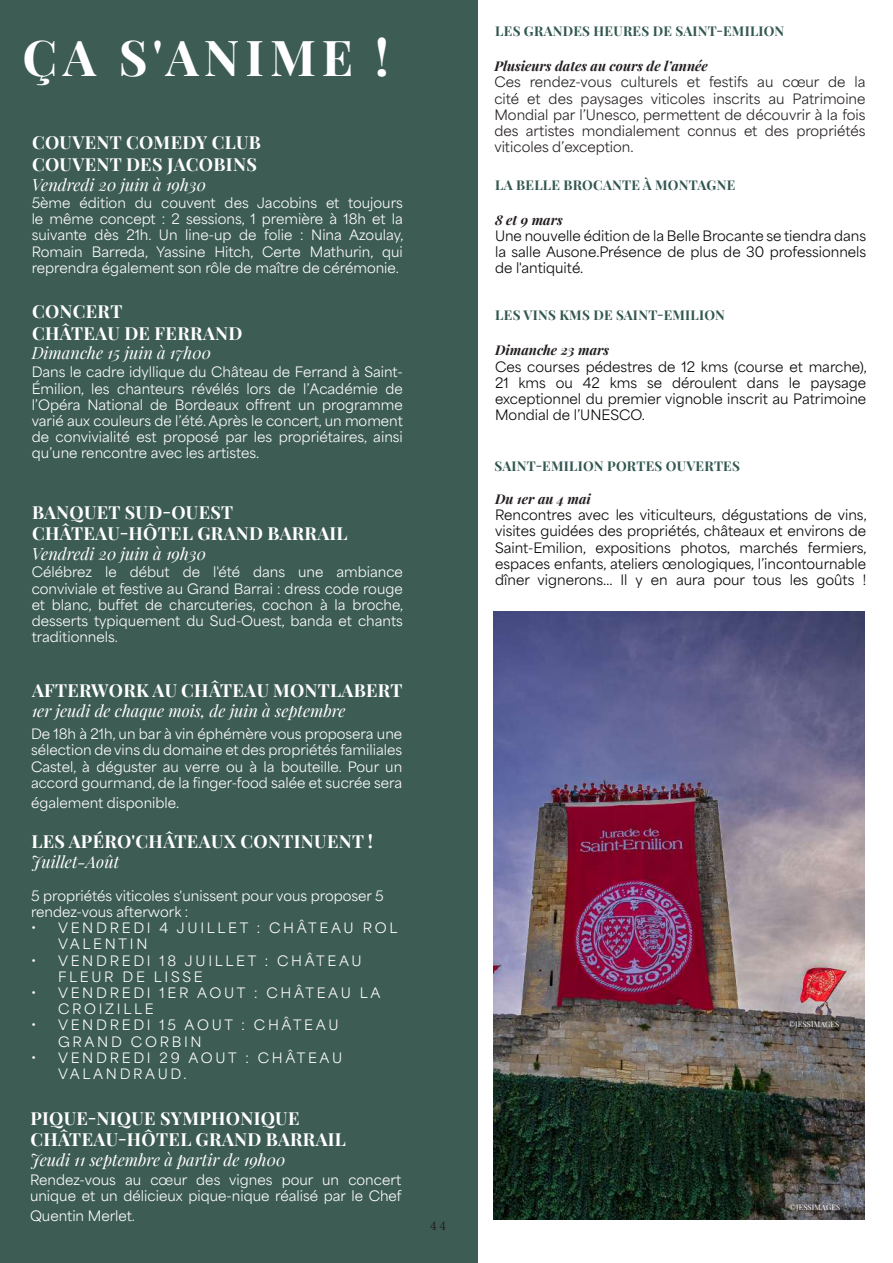
<style>
.page{position:relative;width:893px;height:1263px;background:#fff}
.page>*{position:absolute;margin:0;border:0;box-sizing:border-box;transform-origin:0 0}
.t1{font:700 49.5px "Playfair Display";letter-spacing:.12em;color:#fff}
.t2{font:700 18px/21.6px "Playfair Display";letter-spacing:.02em;color:#fff}
.t3{font:italic 16.5px "Playfair Display";color:#fff}
.t4{font:13.5px/16.2px "Area Normal";color:#fff;text-align:justify}
.t5{font:13.5px/16.2px "Area Normal";color:#040503;text-align:justify}
.t6{font:13.5px/16.2px "Area Normal";color:#231f20;text-align:justify}
.t7{font:13.5px/16.2px "Area Normal";letter-spacing:.2em;color:#fff}
.t8{font:700 13.5px "Playfair Display";letter-spacing:.02em;color:#325750}
.t9{font:italic 700 13.5px "Playfair Display";color:#231f20}
.t10{font:13.5px "Minion Pro";color:#231f20}
.t11{font:7.5px "Playfair Display";letter-spacing:.02em;color:#fff}
</style>
<div class="page">
<div style="left:0;top:0;width:477px;height:1263px;background:#3d5c53"></div>
<img style="left:494px;top:612px;width:371px;height:607px">
<h1 class="t1" style="left:22px;top:18px;width:368px">ÇA S'ANIME !</h1>
<h2 class="t2" style="left:32px;top:130px;width:230px">COUVENT COMEDY CLUB<br>COUVENT DES JACOBINS</h2>
<p class="t3" style="left:32px;top:172px;width:176px">Vendredi 20 juin à 19h30</p>
<p class="t4" style="left:32px;top:193px;width:373px">5ème édition du couvent des Jacobins et toujours le même concept : 2 sessions, 1 première à 18h et la suivante dès 21h. Un line-up de folie : Nina Azoulay, Romain Barreda, Yassine Hitch, Certe Mathurin, qui reprendra également son rôle de maître de cérémonie.</p>
<h2 class="t2" style="left:32px;top:299px;width:212px">CONCERT<br>CHÂTEAU DE FERRAND</h2>
<p class="t3" style="left:32px;top:340px;width:181px">Dimanche 15 juin à 17h00</p>
<p class="t4" style="left:32px;top:362px;width:373px">Dans le cadre idyllique du Château de Ferrand à Saint-Émilion, les chanteurs révélés lors de l’Académie de l’Opéra National de Bordeaux offrent un programme varié aux couleurs de l’été. Après le concert, un moment de convivialité est proposé par les propriétaires, ainsi qu’une rencontre avec les artistes.</p>
<h2 class="t2" style="left:32px;top:500px;width:317px">BANQUET SUD-OUEST<br>CHÂTEAU-HÔTEL GRAND BARRAIL</h2>
<p class="t3" style="left:32px;top:541px;width:176px">Vendredi 20 juin à 19h30</p>
<p class="t4" style="left:32px;top:562px;width:373px">Célébrez le début de l'été dans une ambiance conviviale et festive au Grand Barrai : dress code rouge et blanc, buffet de charcuteries, cochon à la broche, desserts typiquement du Sud-Ouest, banda et chants traditionnels.</p>
<h2 class="t2" style="left:32px;top:678px;width:372px">AFTERWORK AU CHÂTEAU MONTLABERT</h2>
<p class="t3" style="left:32px;top:698px;width:315px">1er jeudi de chaque mois, de juin à septembre</p>
<p class="t4" style="left:31px;top:724px;width:373px">De 18h à 21h, un bar à vin éphémère vous proposera une sélection de vins du domaine et des propriétés familiales Castel, à déguster au verre ou à la bouteille. Pour un accord gourmand, de la finger-food salée et sucrée sera</p>
<p class="t4" style="left:31px;top:792px;width:150px">également disponible.</p>
<h2 class="t2" style="left:31px;top:829px;width:343px">LES APÉRO'CHÂTEAUX CONTINUENT !</h2>
<p class="t3" style="left:31px;top:849px;width:90px">Juillet-Août</p>
<p class="t4" style="left:31px;top:886px;width:354px">5 propriétés viticoles s'unissent pour vous proposer 5 rendez-vous afterwork :</p>
<p class="t7" style="left:58px;top:918px;width:341px;text-indent:-27px">• VENDREDI 4 JUILLET : CHÂTEAU ROL<br>VALENTIN</p>
<p class="t7" style="left:58px;top:951px;width:305px;text-indent:-27px">• VENDREDI 18 JUILLET : CHÂTEAU<br>FLEUR DE LISSE</p>
<p class="t7" style="left:58px;top:983px;width:324px;text-indent:-27px">• VENDREDI 1ER AOUT : CHÂTEAU LA<br>CROIZILLE</p>
<p class="t7" style="left:58px;top:1015px;width:282px;text-indent:-27px">• VENDREDI 15 AOUT : CHÂTEAU<br>GRAND CORBIN</p>
<p class="t7" style="left:58px;top:1048px;width:286px;text-indent:-27px">• VENDREDI 29 AOUT : CHÂTEAU<br>VALANDRAUD.</p>
<h2 class="t2" style="left:30px;top:1105px;width:317px">PIQUE-NIQUE SYMPHONIQUE<br>CHÂTEAU-HÔTEL GRAND BARRAIL</h2>
<p class="t3" style="left:30px;top:1147px;width:257px">Jeudi 11 septembre à partir de 19h00</p>
<p class="t4" style="left:30px;top:1170px;width:373px">Rendez-vous au cœur des vignes pour un concert unique et un délicieux pique-nique réalisé par le Chef</p>
<p class="t4" style="left:30px;top:1206px;width:107px">Quentin Merlet.</p>
<p class="t10" style="left:430px;top:1216px;width:17px">44</p>
<p class="t8" style="left:495px;top:21px;width:291px">LES GRANDES HEURES DE SAINT-EMILION</p>
<p class="t9" style="left:494px;top:55px;width:215px">Plusieurs dates au cours de l’année</p>
<p class="t6" style="left:494px;top:73px;width:373px">Ces rendez-vous culturels et festifs au cœur de la cité et des paysages viticoles inscrits au Patrimoine Mondial par l’Unesco, permettent de découvrir à la fois des artistes mondialement connus et des propriétés viticoles d’exception.</p>
<p class="t8" style="left:495px;top:174px;width:241px">LA BELLE BROCANTE À MONTAGNE</p>
<p class="t9" style="left:495px;top:209px;width:69px">8 et 9 mars</p>
<p class="t5" style="left:495px;top:226px;width:373px">Une nouvelle édition de la Belle Brocante se tiendra dans la salle Ausone.Présence de plus de 30 professionnels de l'antiquité.</p>
<p class="t8" style="left:495px;top:304px;width:231px">LES VINS KMS DE SAINT-EMILION</p>
<p class="t9" style="left:495px;top:339px;width:116px">Dimanche 23 mars</p>
<p class="t5" style="left:495px;top:357px;width:373px">Ces courses pédestres de 12 kms (course et marche), 21 kms ou 42 kms se déroulent dans le paysage exceptionnel du premier vignoble inscrit au Patrimoine Mondial de l’UNESCO.</p>
<p class="t8" style="left:495px;top:455px;width:247px">SAINT-EMILION PORTES OUVERTES</p>
<p class="t9" style="left:495px;top:488px;width:97px">Du 1er au 4 mai</p>
<p class="t5" style="left:495px;top:505px;width:373px">Rencontres avec les viticulteurs, dégustations de vins, visites guidées des propriétés, châteaux et environs de Saint-Emilion, expositions photos, marchés fermiers, espaces enfants, ateliers œnologiques, l’incontournable dîner vignerons… Il y en aura pour tous les goûts !</p>
<p class="t11" style="left:788px;top:1018px;width:52px">©JESSIMAGES</p>
<p class="t11" style="left:789px;top:1201px;width:52px">©JESSIMAGES</p>
</div>
